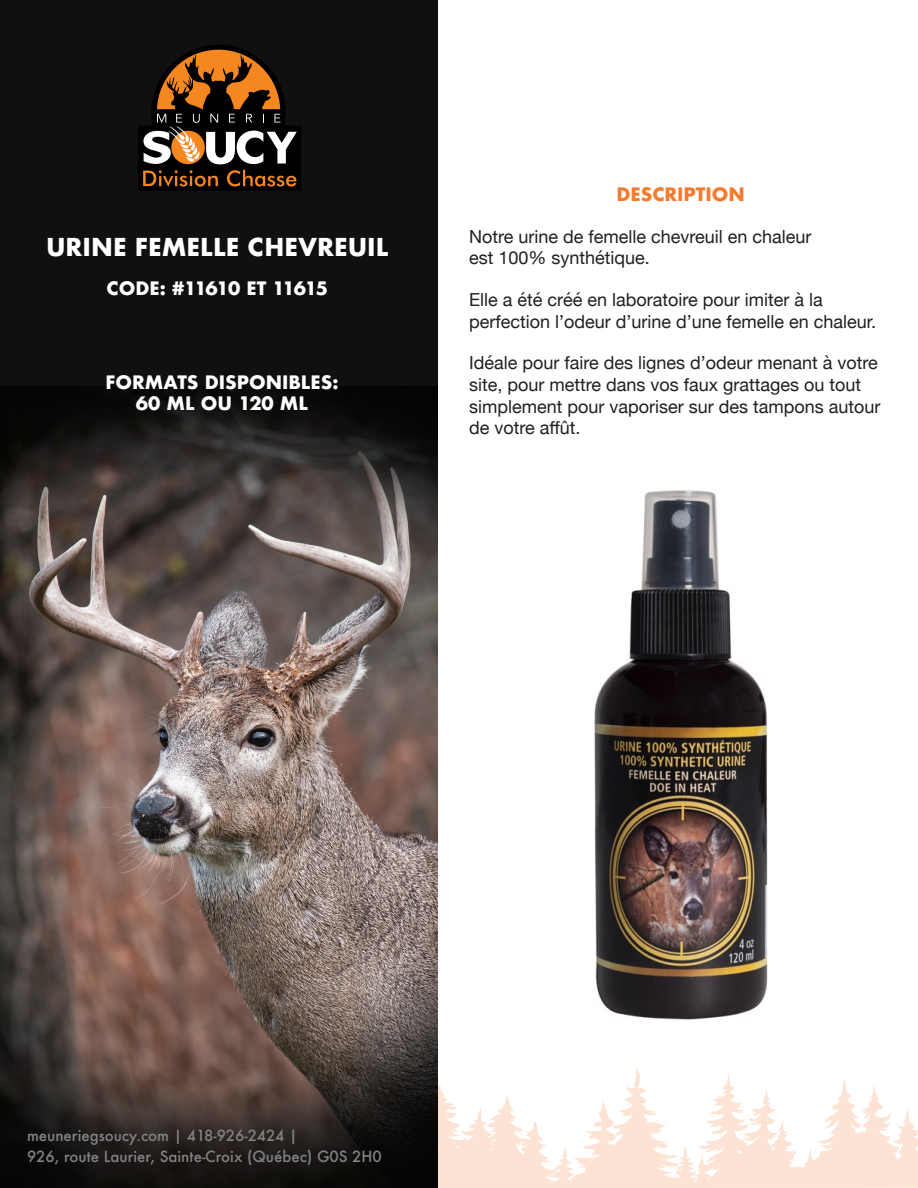
<style>
.page{position:relative;width:918px;height:1188px;background:#fff}
.page>*{position:absolute;margin:0;border:0;box-sizing:border-box;transform-origin:0 0}
.t1{font:700 24px "Futura";color:#fff}
.t2{font:18px/21.6px "Helvetica Neue";color:#231f20}
.t3{font:700 18px/21.6px "Futura";color:#fff;text-align:center}
.t4{font:700 18px "Futura";letter-spacing:-.055em;color:#fff}
.t5{font:700 18px "Futura";color:#f47a2e}
.t6{font:500 15px/21px "Futura";color:#808285}
</style>
<div class="page">
<div style="left:0;top:0;width:437px;height:710px;background:#101010"></div>
<svg style="left:437px;top:1037px;width:481px;height:151px"></svg>
<img style="left:0;top:387px;width:437px;height:801px">
<svg style="left:138px;top:45px;width:163px;height:146px"></svg>
<img style="left:481px;top:490px;width:399px;height:557px">
<p class="t1" style="left:46px;top:229px;width:344px">URINE FEMELLE CHEVREUIL</p>
<p class="t4" style="left:107px;top:275px;width:223px">CODE: #11610 ET 11615</p>
<p class="t3" style="left:106px;top:371px;width:234px">FORMATS DISPONIBLES:<br>60 ML OU 120 ML</p>
<p class="t5" style="left:616px;top:181px;width:130px">DESCRIPTION</p>
<p class="t2" style="left:469px;top:226px;width:344px">Notre urine de femelle chevreuil en chaleur est 100% synthétique.</p>
<p class="t2" style="left:469px;top:290px;width:409px">Elle a été créé en laboratoire pour imiter à la perfection l’odeur d’urine d’une femelle en chaleur.</p>
<p class="t2" style="left:469px;top:353px;width:413px">Idéale pour faire des lignes d’odeur menant à votre site, pour mettre dans vos faux grattages ou tout simplement pour vaporiser sur des tampons autour de votre affût.</p>
<p class="t6" style="left:27px;top:1125px;width:356px">meuneriegsoucy.com | 418-926-2424 |<br>926, route Laurier, Sainte-Croix (Québec) G0S 2H0</p>
</div>
